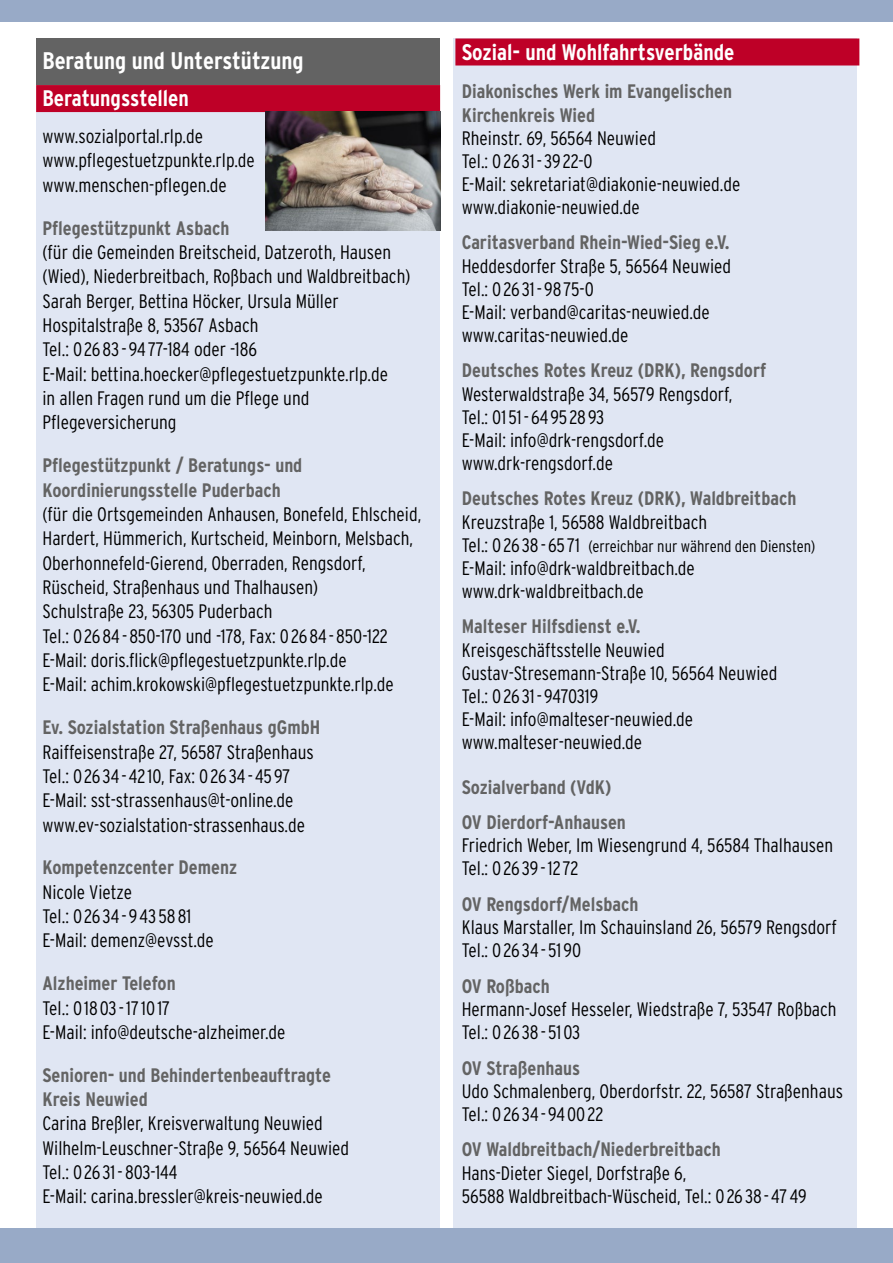
<style>
.page{position:relative;width:893px;height:1263px;background:#fff}
.page>*{position:absolute;margin:0;border:0;box-sizing:border-box;transform-origin:0 0}
.t1{font:700 condensed 24px "Interstate Plus";color:#fff}
.Standard_Fließtext{font:700 condensed 22.5px "Interstate Plus";color:#fff}
.Standard_Fließtext-2{font:300 condensed 19.5px/24.3px "Interstate Plus";color:#000}
.Standard_Fließtext-3{font:700 condensed 19.5px "Interstate Plus";color:#636363}
.Aufzählung_mit_Punkt{font:300 condensed 19.5px "Interstate Plus";color:#000}
.Aufzählung_mit_Punkt-2{font:700 condensed 19.5px "Interstate Plus";color:#636363}
.t2{font:300 condensed 16.5px "Interstate Plus";color:#000}
.s1{font-size:19.5px}
</style>
<div class="page">
<div style="left:0;top:0;width:893px;height:21px;background:#98aac7"></div>
<div style="left:36px;top:38px;width:404px;height:1199px;background:#e0e6f3"></div>
<div style="left:453px;top:38px;width:404px;height:1199px;background:#e0e6f3"></div>
<div style="left:36px;top:85px;width:404px;height:27px;background:#be0027"></div>
<div style="left:455px;top:38px;width:404px;height:27px;background:#be0027"></div>
<div style="left:36px;top:38px;width:404px;height:47px;background:#636363"></div>
<img style="left:266px;top:112px;width:174px;height:119px">
<div style="left:0;top:1229px;width:893px;height:34px;background:#98aac7"></div>
<p class="t1" style="left:43px;top:47px;width:263px">Beratung und Unterstützung</p>
<p class="Standard_Fließtext" style="left:43px;top:86px;width:148px">Beratungsstellen</p>
<p class="Standard_Fließtext-2" style="left:43px;top:124px;width:162px">www.sozialportal.rlp.de</p>
<p class="Standard_Fließtext-2" style="left:43px;top:148px;width:214px">www.pflegestuetzpunkte.rlp.de</p>
<p class="Standard_Fließtext-2" style="left:43px;top:173px;width:186px">www.menschen-pflegen.de</p>
<p class="Standard_Fließtext-3" style="left:43px;top:217px;width:188px">Pflegestützpunkt Asbach</p>
<p class="Standard_Fließtext-2" style="left:43px;top:240px;width:369px">(für die Gemeinden Breitscheid, Datzeroth, Hausen (Wied), Niederbreitbach, Roßbach und Waldbreitbach)</p>
<p class="Standard_Fließtext-2" style="left:43px;top:288px;width:298px">Sarah Berger, Bettina Höcker, Ursula Müller</p>
<p class="Standard_Fließtext-2" style="left:43px;top:313px;width:218px">Hospitalstraße 8, 53567 Asbach</p>
<p class="Standard_Fließtext-2" style="left:43px;top:337px;width:216px">Tel.: 0 26 83 - 94 77-184 oder -186</p>
<p class="Standard_Fließtext-2" style="left:43px;top:361px;width:347px">E-Mail: bettina.hoecker@pflegestuetzpunkte.rlp.de</p>
<p class="Standard_Fließtext-2" style="left:43px;top:386px;width:268px">in allen Fragen rund um die Pflege und<br>Pflegeversicherung</p>
<p class="Standard_Fließtext-3" style="left:43px;top:454px;width:261px">Pflegestützpunkt / Beratungs- und</p>
<p class="Standard_Fließtext-3" style="left:43px;top:479px;width:240px">Koordinierungsstelle Puderbach</p>
<p class="Standard_Fließtext-2" style="left:43px;top:502px;width:380px">(für die Ortsgemeinden Anhausen, Bonefeld, Ehlscheid,</p>
<p class="Standard_Fließtext-2" style="left:43px;top:526px;width:372px">Hardert, Hümmerich, Kurtscheid, Meinborn, Melsbach,</p>
<p class="Standard_Fließtext-2" style="left:43px;top:550px;width:325px">Oberhonnefeld-Gierend, Oberraden, Rengsdorf,<br>Rüscheid, Straßenhaus und Thalhausen)</p>
<p class="Standard_Fließtext-2" style="left:43px;top:599px;width:231px">Schulstraße 23, 56305 Puderbach</p>
<p class="Standard_Fließtext-2" style="left:43px;top:623px;width:347px">Tel.: 0 26 84 - 850-170 und -178, Fax: 0 26 84 - 850-122</p>
<p class="Standard_Fließtext-2" style="left:43px;top:648px;width:306px">E-Mail: doris.flick@pflegestuetzpunkte.rlp.de</p>
<p class="Standard_Fließtext-2" style="left:43px;top:672px;width:353px">E-Mail: achim.krokowski@pflegestuetzpunkte.rlp.de</p>
<p class="Standard_Fließtext-3" style="left:43px;top:716px;width:279px">Ev. Sozialstation Straßenhaus gGmbH</p>
<p class="Standard_Fließtext-2" style="left:43px;top:739px;width:273px">Raiffeisenstraße 27, 56587 Straßenhaus</p>
<p class="Standard_Fließtext-2" style="left:43px;top:764px;width:249px">Tel.: 0 26 34 - 42 10, Fax: 0 26 34 - 45 97</p>
<p class="Standard_Fließtext-2" style="left:43px;top:788px;width:252px">E-Mail: sst-strassenhaus@t-online.de</p>
<p class="Standard_Fließtext-2" style="left:43px;top:812px;width:264px">www.ev-sozialstation-strassenhaus.de</p>
<p class="Standard_Fließtext-3" style="left:43px;top:857px;width:196px">Kompetenzcenter Demenz</p>
<p class="Standard_Fließtext-2" style="left:43px;top:879px;width:91px">Nicole Vietze</p>
<p class="Standard_Fließtext-2" style="left:43px;top:904px;width:150px">Tel.: 0 26 34 - 9 43 58 81</p>
<p class="Standard_Fließtext-2" style="left:43px;top:928px;width:173px">E-Mail: demenz@evsst.de</p>
<p class="Aufzählung_mit_Punkt-2" style="left:43px;top:972px;width:135px">Alzheimer Telefon</p>
<p class="Aufzählung_mit_Punkt" style="left:43px;top:997px;width:129px">Tel.: 0 18 03 - 17 10 17</p>
<p class="Aufzählung_mit_Punkt" style="left:43px;top:1021px;width:245px">E-Mail: info@deutsche-alzheimer.de</p>
<p class="Standard_Fließtext-3" style="left:43px;top:1064px;width:290px">Senioren- und Behindertenbeauftragte</p>
<p class="Standard_Fließtext-3" style="left:43px;top:1088px;width:107px">Kreis Neuwied</p>
<p class="Standard_Fließtext-2" style="left:43px;top:1111px;width:282px">Carina Breßler, Kreisverwaltung Neuwied</p>
<p class="Standard_Fließtext-2" style="left:43px;top:1135px;width:308px">Wilhelm-Leuschner-Straße 9, 56564 Neuwied</p>
<p class="Standard_Fließtext-2" style="left:43px;top:1160px;width:136px">Tel.: 0 26 31 - 803-144</p>
<p class="Standard_Fließtext-2" style="left:43px;top:1184px;width:282px">E-Mail: carina.bressler@kreis-neuwied.de</p>
<p class="Standard_Fließtext" style="left:462px;top:39px;width:274px">Sozial- und Wohlfahrtsverbände</p>
<p class="Standard_Fließtext-3" style="left:462px;top:81px;width:272px">Diakonisches Werk im Evangelischen</p>
<p class="Standard_Fließtext-3" style="left:462px;top:104px;width:135px">Kirchenkreis Wied</p>
<p class="Standard_Fließtext-2" style="left:462px;top:125px;width:196px">Rheinstr. 69, 56564 Neuwied</p>
<p class="Standard_Fließtext-2" style="left:462px;top:148px;width:132px">Tel.: 0 26 31 - 39 22-0</p>
<p class="Standard_Fließtext-2" style="left:462px;top:172px;width:280px">E-Mail: sekretariat@diakonie-neuwied.de</p>
<p class="Standard_Fließtext-2" style="left:462px;top:195px;width:180px">www.diakonie-neuwied.de</p>
<p class="Standard_Fließtext-3" style="left:462px;top:232px;width:269px">Caritasverband Rhein-Wied-Sieg e.V.</p>
<p class="Standard_Fließtext-2" style="left:462px;top:253px;width:271px">Heddesdorfer Straße 5, 56564 Neuwied</p>
<p class="Standard_Fließtext-2" style="left:462px;top:276px;width:133px">Tel.: 0 26 31 - 98 75-0</p>
<p class="Standard_Fließtext-2" style="left:462px;top:300px;width:249px">E-Mail: verband@caritas-neuwied.de</p>
<p class="Standard_Fließtext-2" style="left:462px;top:323px;width:168px">www.caritas-neuwied.de</p>
<p class="Standard_Fließtext-3" style="left:462px;top:360px;width:306px">Deutsches Rotes Kreuz (DRK), Rengsdorf</p>
<p class="Standard_Fließtext-2" style="left:462px;top:381px;width:272px">Westerwaldstraße 34, 56579 Rengsdorf,</p>
<p class="Standard_Fließtext-2" style="left:462px;top:404px;width:144px">Tel.: 01 51 - 64 95 28 93</p>
<p class="Standard_Fließtext-2" style="left:462px;top:427px;width:204px">E-Mail: info@drk-rengsdorf.de</p>
<p class="Standard_Fließtext-2" style="left:462px;top:451px;width:153px">www.drk-rengsdorf.de</p>
<p class="Standard_Fließtext-3" style="left:462px;top:488px;width:336px">Deutsches Rotes Kreuz (DRK), Waldbreitbach</p>
<p class="Standard_Fließtext-2" style="left:462px;top:509px;width:247px">Kreuzstraße 1, 56588 Waldbreitbach</p>
<p class="t2" style="left:462px;top:536px;width:355px"><span class="s1">Tel.: 0 26 38 - 65 71</span> (erreichbar nur während den Diensten)</p>
<p class="Standard_Fließtext-2" style="left:462px;top:555px;width:234px">E-Mail: info@drk-waldbreitbach.de</p>
<p class="Standard_Fließtext-2" style="left:462px;top:579px;width:183px">www.drk-waldbreitbach.de</p>
<p class="Standard_Fließtext-3" style="left:462px;top:616px;width:180px">Malteser Hilfsdienst e.V.</p>
<p class="Standard_Fließtext-2" style="left:462px;top:637px;width:204px">Kreisgeschäftsstelle Neuwied</p>
<p class="Standard_Fließtext-2" style="left:462px;top:660px;width:317px">Gustav-Stresemann-Straße 10, 56564 Neuwied</p>
<p class="Standard_Fließtext-2" style="left:462px;top:683px;width:138px">Tel.: 0 26 31 - 9470319</p>
<p class="Standard_Fließtext-2" style="left:462px;top:706px;width:233px">E-Mail: info@malteser-neuwied.de</p>
<p class="Standard_Fließtext-2" style="left:462px;top:730px;width:182px">www.malteser-neuwied.de</p>
<p class="Standard_Fließtext-3" style="left:462px;top:776px;width:151px">Sozialverband (VdK)</p>
<p class="Standard_Fließtext-3" style="left:462px;top:811px;width:166px">OV Dierdorf-Anhausen</p>
<p class="Standard_Fließtext-2" style="left:462px;top:833px;width:373px">Friedrich Weber, Im Wiesengrund 4, 56584 Thalhausen</p>
<p class="Standard_Fließtext-2" style="left:462px;top:856px;width:118px">Tel.: 0 26 39 - 12 72</p>
<p class="Standard_Fließtext-3" style="left:462px;top:893px;width:178px">OV Rengsdorf/Melsbach</p>
<p class="Standard_Fließtext-2" style="left:462px;top:915px;width:377px">Klaus Marstaller, Im Schauinsland 26, 56579 Rengsdorf</p>
<p class="Standard_Fließtext-2" style="left:462px;top:938px;width:121px">Tel.: 0 26 34 - 51 90</p>
<p class="Standard_Fließtext-3" style="left:462px;top:975px;width:90px">OV Roßbach</p>
<p class="Standard_Fließtext-2" style="left:462px;top:997px;width:376px">Hermann-Josef Hesseler, Wiedstraße 7, 53547 Roßbach</p>
<p class="Standard_Fließtext-2" style="left:462px;top:1020px;width:120px">Tel.: 0 26 38 - 51 03</p>
<p class="Standard_Fließtext-3" style="left:462px;top:1057px;width:120px">OV Straßenhaus</p>
<p class="Standard_Fließtext-2" style="left:462px;top:1078px;width:383px">Udo Schmalenberg, Oberdorfstr. 22, 56587 Straßenhaus</p>
<p class="Standard_Fließtext-2" style="left:462px;top:1101px;width:143px">Tel.: 0 26 34 - 94 00 22</p>
<p class="Standard_Fließtext-3" style="left:462px;top:1139px;width:261px">OV Waldbreitbach/Niederbreitbach</p>
<p class="Standard_Fließtext-2" style="left:462px;top:1160px;width:226px">Hans-Dieter Siegel, Dorfstraße 6,</p>
<p class="Standard_Fließtext-2" style="left:462px;top:1183px;width:346px">56588 Waldbreitbach-Wüscheid, Tel.: 0 26 38 - 47 49</p>
</div>
